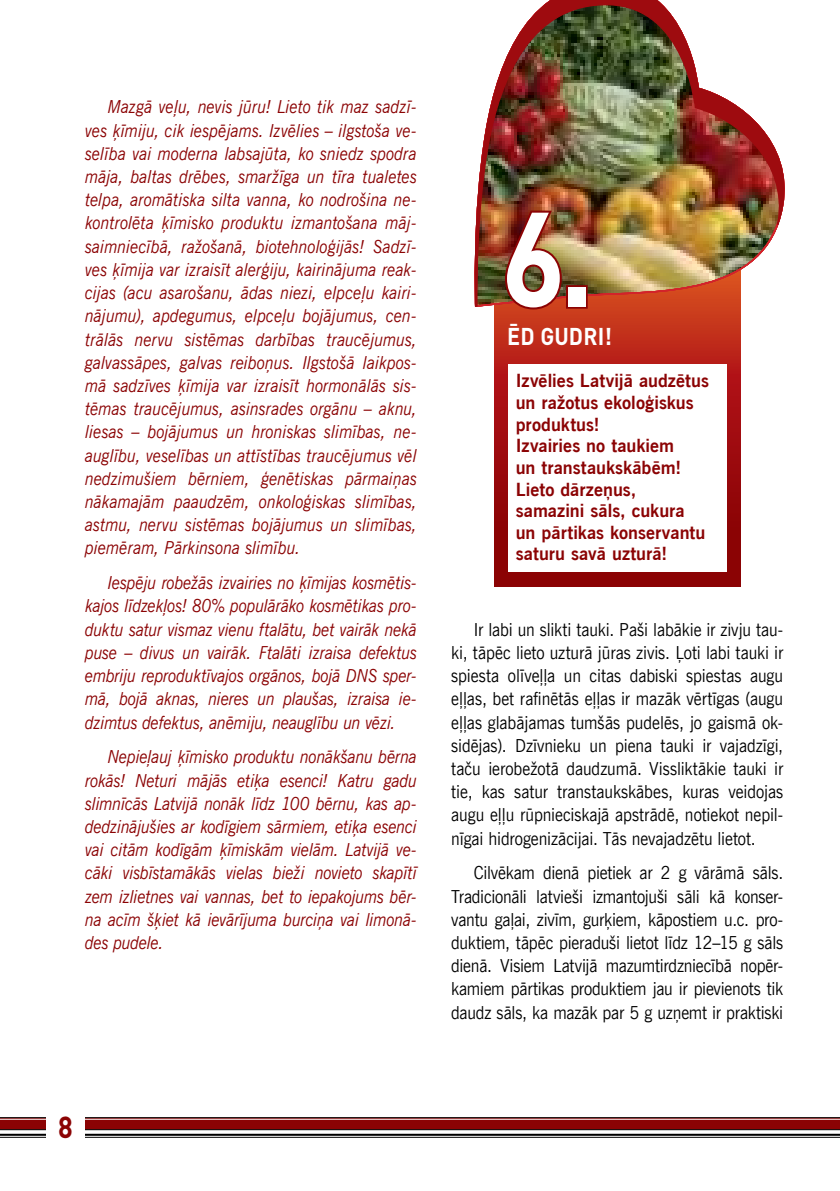
<style>
.page{position:relative;width:840px;height:1191px;background:#fff}
.page>*{position:absolute;margin:0;border:0;box-sizing:border-box;transform-origin:0 0}
.t1{font:700 132px "DIN Pro";color:#fff;scale:.9 1}
.t2{font:700 30px "DIN Pro";color:#8b0304;scale:.9 1}
.t3{font:700 24px "DIN Pro";letter-spacing:.01em;color:#fff;scale:.9 1}
.t4{font:italic 18px/23.2px "News Gothic TL";letter-spacing:-.02em;color:#8b0304;text-align:justify;scale:.9 1}
.t5{font:18px/23.2px "News Gothic TL";letter-spacing:-.01em;color:#000;text-align:justify;scale:.9 1}
.t6{font:700 18px/21.6px "News Gothic TL";color:#8b0304}
</style>
<div class="page">
<svg style="left:0;top:1117px;width:839px;height:21px;background:#8a4949"></svg>
<div style="left:46px;top:1115px;width:39px;height:25px;background:#fff"></div>
<svg style="left:494px;top:308px;width:245px;height:279px;background:#b02217"></svg>
<img style="left:474px;top:0;width:311px;height:307px">
<div style="left:508px;top:364px;width:218px;height:207px;background:#fff"></div>
<img style="left:502px;top:209px;width:61px;height:102px">
<div style="left:565px;top:285px;width:22px;height:24px;border:4px solid #8b0304"></div>
<p class="t4" style="left:85px;top:95px;width:370px;text-indent:23px">Mazgā veļu, nevis jūru! Lieto tik maz sadzī&shy;ves ķīmiju, cik iespējams. Izvēlies – ilgstoša ve&shy;selība vai moderna labsajūta, ko sniedz spodra māja, baltas drēbes, smaržīga un tīra tualetes telpa, aromātiska silta vanna, ko nodrošina ne&shy;kontrolēta ķīmisko produktu izmantošana māj&shy;saimniecībā, ražošanā, biotehnoloģijās! Sadzī&shy;ves ķīmija var izraisīt alerģiju, kairinājuma reak&shy;cijas (acu asarošanu, ādas niezi, elpceļu kairi&shy;nājumu), apdegumus, elpceļu bojājumus, cen&shy;trālās nervu sistēmas darbības traucējumus, galvassāpes, galvas reiboņus. Ilgstošā laikpos&shy;mā sadzīves ķīmija var izraisīt hormonālās sis&shy;tēmas traucējumus, asinsrades orgānu – aknu, liesas – bojājumus un hroniskas slimības, ne&shy;auglību, veselības un attīstības traucējumus vēl nedzimušiem bērniem, ģenētiskas pārmaiņas nākamajām paaudzēm, onkoloģiskas slimības, astmu, nervu sistēmas bojājumus un slimības, piemēram, Pārkinsona slimību.</p>
<p class="t4" style="left:85px;top:570px;width:370px;text-indent:23px">Iespēju robežās izvairies no ķīmijas kosmētis&shy;kajos līdzekļos! 80% populārāko kosmētikas pro&shy;duktu satur vismaz vienu ftalātu, bet vairāk nekā puse – divus un vairāk. Ftalāti izraisa defektus embriju reproduktīvajos orgānos, bojā DNS sper&shy;mā, bojā aknas, nieres un plaušas, izraisa ie&shy;dzimtus defektus, anēmiju, neauglību un vēzi.</p>
<p class="t4" style="left:85px;top:744px;width:370px;text-indent:23px">Nepieļauj ķīmisko produktu nonākšanu bērna rokās! Neturi mājās etiķa esenci! Katru gadu slimnīcās Latvijā nonāk līdz 100 bērnu, kas ap&shy;dedzinājušies ar kodīgiem sārmiem, etiķa esenci vai citām kodīgām ķīmiskām vielām. Latvijā ve&shy;cāki visbīstamākās vielas bieži novieto skapītī zem izlietnes vai vannas, bet to iepakojums bēr&shy;na acīm šķiet kā ievārījuma burciņa vai limonā&shy;des pudele.</p>
<h1 class="t1" style="left:501px;top:169px;width:104px">6.</h1>
<h3 class="t3" style="left:506px;top:320px;width:118px">Ēd gudri!</h3>
<p class="t6" style="left:515px;top:369px;width:194px">Izvēlies Latvijā audzētus un ražotus ekoloģiskus produktus!<br>Izvairies no taukiem<br>un transtaukskābēm!<br>Lieto dārzeņus, samazini sāls, cukura un pārtikas konservantu saturu savā uzturā!</p>
<p class="t5" style="left:451px;top:617px;width:370px;text-indent:23px">Ir labi un slikti tauki. Paši labākie ir zivju tau&shy;ki, tāpēc lieto uzturā jūras zivis. Ļoti labi tauki ir spiesta olīveļļa un citas dabiski spiestas augu eļļas, bet rafinētās eļļas ir mazāk vērtīgas (augu eļļas glabājamas tumšās pudelēs, jo gaismā ok&shy;sidējas). Dzīvnieku un piena tauki ir vajadzīgi, taču ierobežotā daudzumā. Vissliktākie tauki ir tie, kas satur transtaukskābes, kuras veidojas augu eļļu rūpnieciskajā apstrādē, notiekot nepil&shy;nīgai hidrogenizācijai. Tās nevajadzētu lietot.</p>
<p class="t5" style="left:451px;top:860px;width:370px;text-indent:23px">Cilvēkam dienā pietiek ar 2 g vārāmā sāls.<br>Tradicionāli latvieši izmantojuši sāli kā konser&shy;vantu gaļai, zivīm, gurķiem, kāpostiem u.c. pro&shy;duktiem, tāpēc pieraduši lietot līdz 12–15 g sāls dienā. Visiem Latvijā mazumtirdzniecībā nopēr&shy;kamiem pārtikas produktiem jau ir pievienots tik daudz sāls, ka mazāk par 5 g uzņemt ir praktiski</p>
<h2 class="t2" style="left:58px;top:1106px;width:18px">8</h2>
</div>
